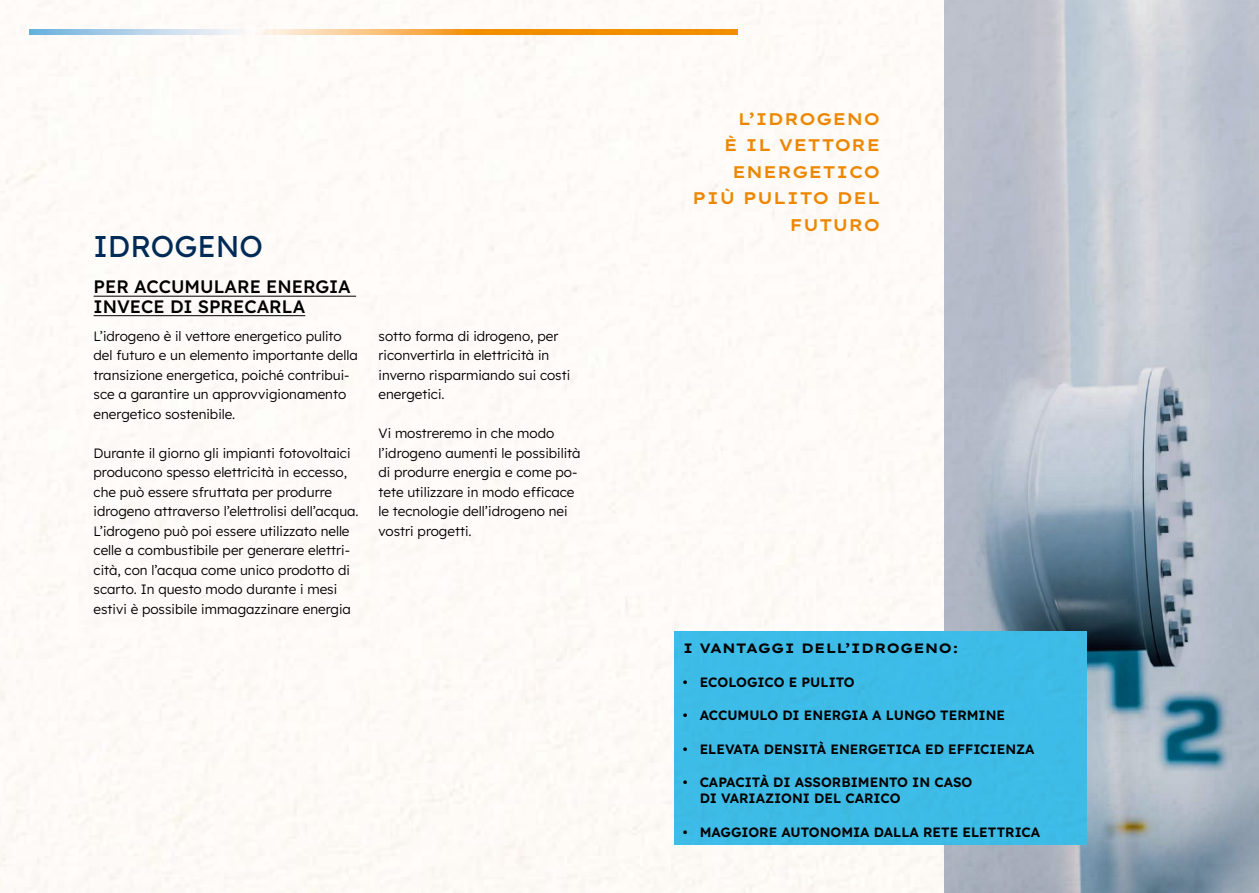
<style>
.page{position:relative;width:1259px;height:893px;background:#fff}
.page>*{position:absolute;margin:0;border:0;box-sizing:border-box;transform-origin:0 0}
.t1{font:30px "Lexend";color:#002c5a}
.t2{font:500 18px/19.5px "Lexend";color:#000}
.t3{font:600 16.8px/26.4px "Lexend Mega";color:#ee8a00;text-align:right}
.t4{font:300 13.5px/19.5px "Lexend";color:#000}
.t5{font:600 13.5px/16.2px "Lexend";color:#000}
.t6{font:700 13.5px "Lexend Mega";color:#000}
</style>
<div class="page">
<img style="left:0;top:0;width:1259px;height:893px">
<h1 class="t1" style="left:94px;top:225px;width:171px">IDROGENO</h1>
<h2 class="t2" style="left:94px;top:276px;width:259px">PER ACCUMULARE ENERGIA<br>INVECE DI SPRECARLA</h2>
<p class="t4" style="left:94px;top:326px;width:266px">L’idrogeno è il vettore energetico pulito del futuro e un elemento importante della transizione energetica, poiché contribui&shy;sce a garantire un approvvigionamento energetico sostenibile.</p>
<p class="t4" style="left:94px;top:443px;width:267px">Durante il giorno gli impianti fotovoltaici producono spesso elettricità in eccesso, che può essere sfruttata per produrre idrogeno attraverso l’elettrolisi dell’acqua.<br>L’idrogeno può poi essere utilizzato nelle celle a combustibile per generare elettri&shy;cità, con l’acqua come unico prodotto di scarto. In questo modo durante i mesi estivi è possibile immagazzinare energia</p>
<p class="t4" style="left:378px;top:326px;width:193px">sotto forma di idrogeno, per riconvertirla in elettricità in inverno risparmiando sui costi energetici.</p>
<p class="t4" style="left:378px;top:423px;width:203px">Vi mostreremo in che modo l’idrogeno aumenti le possibilità di produrre energia e come po&shy;tete utilizzare in modo efficace le tecnologie dell’idrogeno nei vostri progetti.</p>
<p class="t3" style="left:692px;top:104px;width:190px">L’IDROGENO<br>È IL VETTORE<br>ENERGETICO<br>PIÙ PULITO DEL<br>FUTURO</p>
<p class="t6" style="left:682px;top:638px;width:277px">I VANTAGGI DELL’IDROGENO:</p>
<p class="t5" style="left:682px;top:673px;width:174px">• ECOLOGICO E PULITO</p>
<p class="t5" style="left:682px;top:706px;width:324px">• ACCUMULO DI ENERGIA A LUNGO TERMINE</p>
<p class="t5" style="left:682px;top:740px;width:353px">• ELEVATA DENSITÀ ENERGETICA ED EFFICIENZA</p>
<p class="t5" style="left:699px;top:773px;width:274px;text-indent:-17px">• CAPACITÀ DI ASSORBIMENTO IN CASO<br>DI VARIAZIONI DEL CARICO</p>
<p class="t5" style="left:682px;top:823px;width:359px">• MAGGIORE AUTONOMIA DALLA RETE ELETTRICA</p>
</div>
